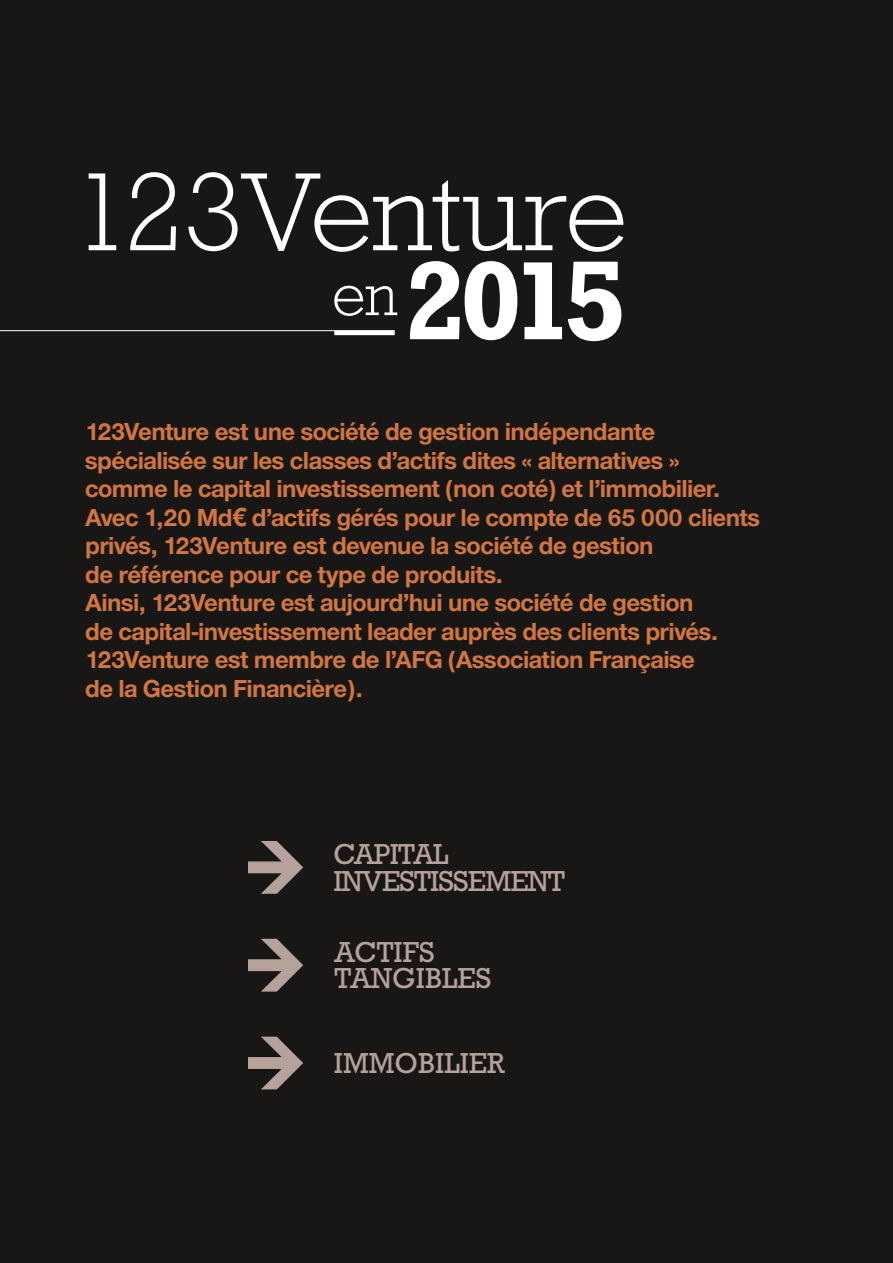
<style>
.page{position:relative;width:893px;height:1263px;background:#191716}
.page>*{position:absolute;margin:0;border:0;box-sizing:border-box;transform-origin:0 0}
.t1{font:700 115.5px "M Rockwell";color:#fff}
.t2{font:29.4px/26.4px "Rockwell Std";color:#b5a29a;text-align:right}
.t3{font:700 25.5px/28.5px "Nimbus Sans Novus T";letter-spacing:-.025em;color:#d27641}
.s1{font-family:"Helvetica Neue LT Std"}
</style>
<div class="page">
<svg style="left:89px;top:173px;width:27px;height:77px"></svg>
<svg style="left:130px;top:172px;width:46px;height:78px"></svg>
<svg style="left:188px;top:172px;width:435px;height:80px"></svg>
<svg style="left:334px;top:286px;width:63px;height:30px"></svg>
<svg style="left:410px;top:261px;width:107px;height:79px"></svg>
<svg style="left:524px;top:262px;width:38px;height:77px"></svg>
<hr style="left:334px;top:331px;width:61px;height:4px;background:#fff">
<hr style="left:0;top:330px;width:395px;height:1px;background:#fff">
<svg style="left:248px;top:1036px;width:55px;height:54px"></svg>
<svg style="left:248px;top:938px;width:55px;height:54px"></svg>
<svg style="left:248px;top:841px;width:55px;height:53px"></svg>
<h1 class="t1" style="left:564px;top:234px;width:65px">5</h1>
<p class="t3" style="left:85px;top:417px;width:677px">123Venture est une société de gestion indépendante spécialisée sur les classes d’actifs dites « alternatives » comme le capital investissement (non coté) et l’immobilier.<br>Avec 1,20 Md<span class="s1">€</span> d’actifs gérés pour le compte de 65 000 clients privés, 123Venture est devenue la société de gestion<br>de référence pour ce type de produits.<br>Ainsi, 123Venture est aujourd’hui une société de gestion<br>de capital-investissement leader auprès des clients privés.<br>123Venture est membre de l’AFG (Association Française<br>de la Gestion Financière).</p>
<p class="t2" style="left:333px;top:841px;width:47px;text-align:left">CAPITAL<br>INVESTISSEME</p>
<p class="t2" style="left:528px;top:867px;width:38px">NT</p>
<p class="t2" style="left:334px;top:938px;width:18px">ACTI</p>
<p class="t2" style="left:334px;top:938px;width:100px">FS<br>TANGIBLES</p>
<p class="t2" style="left:334px;top:1049px;width:19px">IMMOBILIER</p>
</div>
